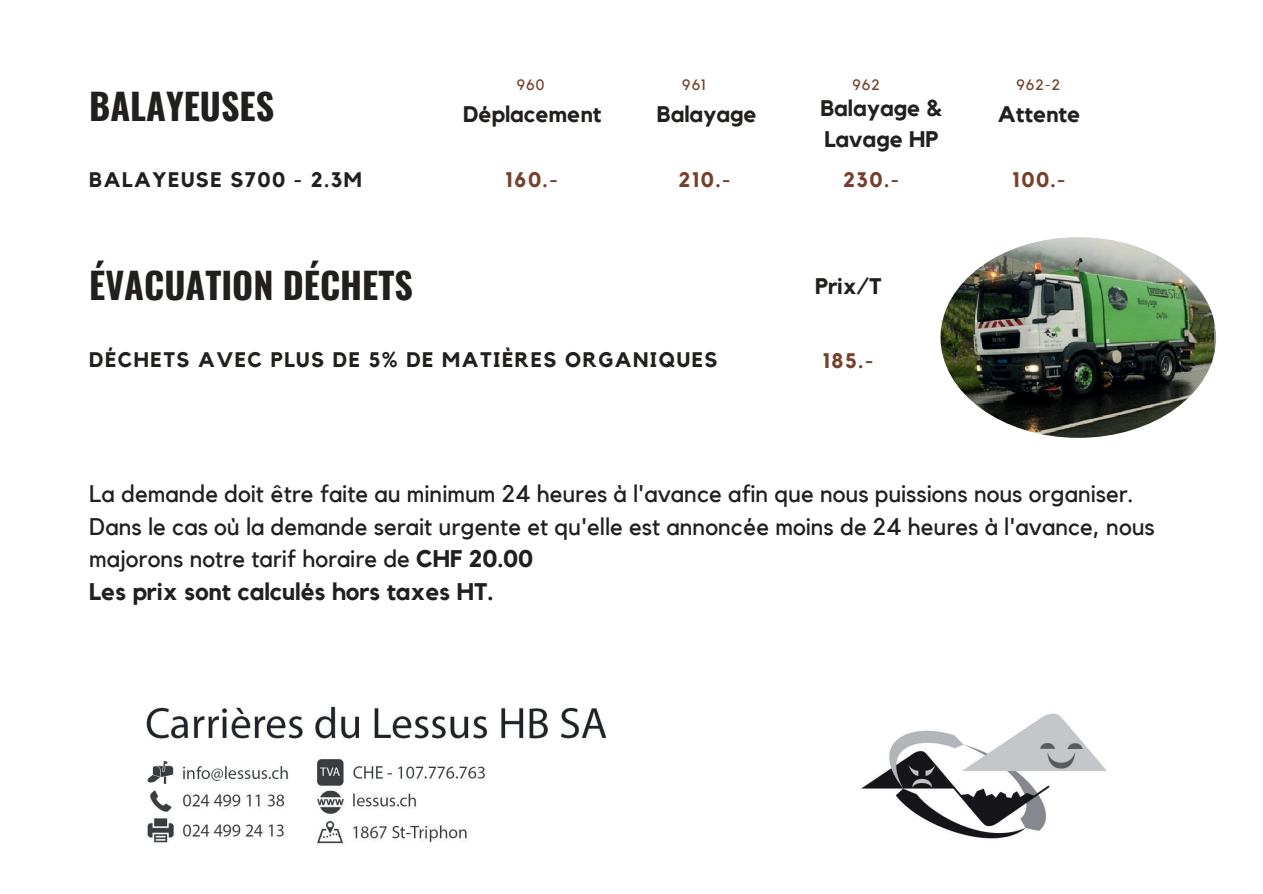
<style>
.page{position:relative;width:1263px;height:894px;background:#fff}
.page>*{position:absolute;margin:0;border:0;box-sizing:border-box;transform-origin:0 0}
.t1{font:700 36px "Oswald";color:#22201e}
.t2{font:24px/32.7px "Kollektif";color:#22201e}
.t3{font:700 22.5px/31.5px "Kollektif";color:#22201e}
.t4{font:700 21px "Kollektif";letter-spacing:.07em;color:#22201e}
.t5{font:700 21px "Kollektif";letter-spacing:.07em;color:#76402d}
.t6{font:15px "Kollektif";letter-spacing:.07em;color:#76402d}
.s1{font-weight:700}
</style>
<div class="page">
<img style="left:146px;top:707px;width:961px;height:137px">
<img style="left:940px;top:237px;width:276px;height:200px;border-radius:50%">
<h1 class="t1" style="left:89px;top:88px;width:186px">BALAYEUSES</h1>
<p class="t6" style="left:517px;top:76px;width:29px">960</p>
<p class="t6" style="left:682px;top:76px;width:25px">961</p>
<p class="t6" style="left:852px;top:75px;width:29px">962</p>
<p class="t6" style="left:1016px;top:76px;width:45px">962-2</p>
<p class="t3" style="left:463px;top:98px;width:140px">Déplacement</p>
<p class="t3" style="left:657px;top:98px;width:102px">Balayage</p>
<p class="t3" style="left:820px;top:92px;width:123px">Balayage &amp;<br>Lavage HP</p>
<p class="t3" style="left:998px;top:98px;width:84px">Attente</p>
<p class="t4" style="left:89px;top:167px;width:274px">BALAYEUSE S700 - 2.3M</p>
<p class="t5" style="left:505px;top:167px;width:54px">160.-</p>
<p class="t5" style="left:678px;top:167px;width:53px">210.-</p>
<p class="t5" style="left:843px;top:167px;width:57px">230.-</p>
<p class="t5" style="left:1012px;top:167px;width:55px">100.-</p>
<h1 class="t1" style="left:89px;top:266px;width:325px">ÉVACUATION DÉCHETS</h1>
<p class="t4" style="left:89px;top:348px;width:630px">DÉCHETS AVEC PLUS DE 5% DE MATIÈRES ORGANIQUES</p>
<p class="t3" style="left:815px;top:270px;width:68px">Prix/T</p>
<p class="t5" style="left:822px;top:348px;width:52px">185.-</p>
<p class="t2" style="left:89px;top:477px;width:1067px">La demande doit être faite au minimum 24 heures à l'avance afin que nous puissions nous organiser.<br>Dans le cas où la demande serait urgente et qu'elle est annoncée moins de 24 heures à l'avance, nous majorons notre tarif horaire de <span class="s1">CHF 20.00<br>Les prix sont calculés hors taxes HT.</span></p>
</div>
